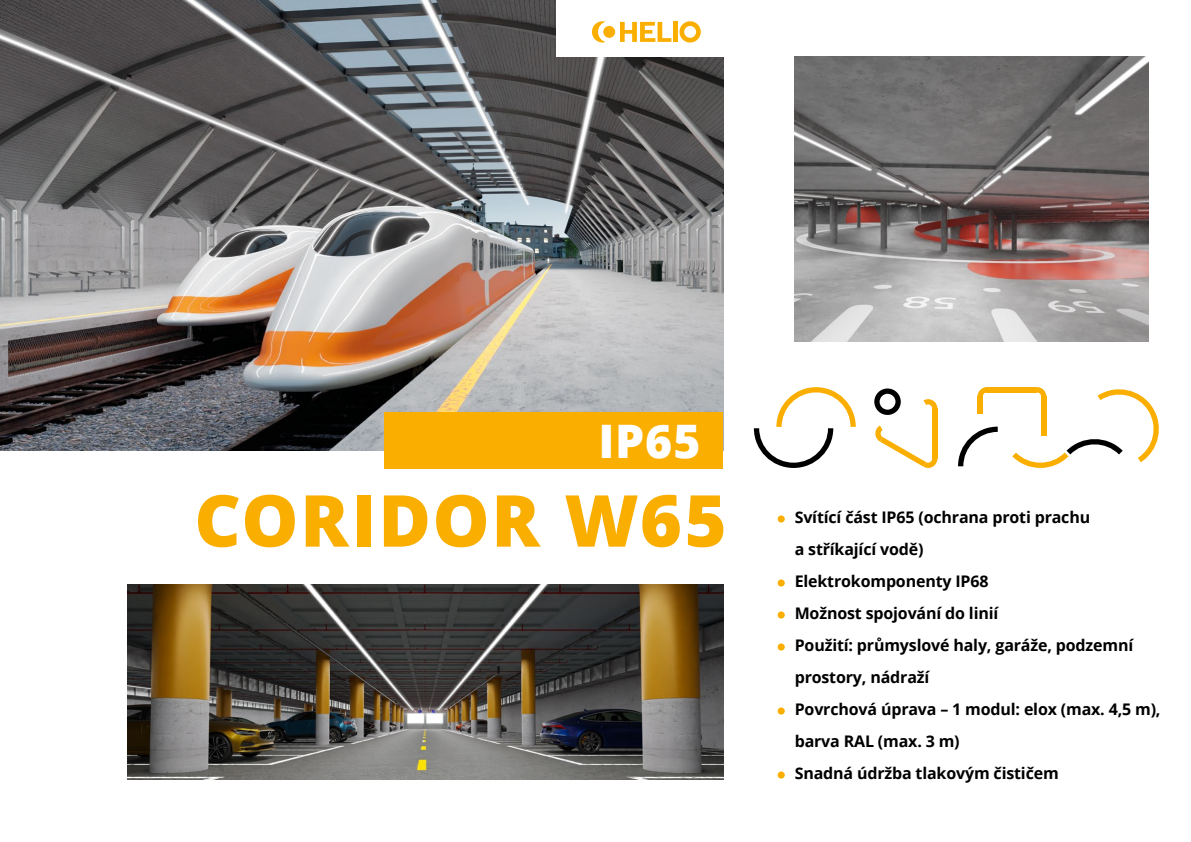
<style>
.page{position:relative;width:1191px;height:842px;background:#fff}
.page>*{position:absolute;margin:0;border:0;box-sizing:border-box;transform-origin:0 0}
.t1{font:800 71.7px "Open Sans";letter-spacing:.025em;color:#f9ae00}
.t2{font:800 46.2px "Open Sans";color:#fff}
.t3{font:700 16px/32px "Open Sans";letter-spacing:-.01em;color:#000}
</style>
<div class="page">
<div style="left:777px;top:515px;width:7px;height:7px;background:#f9ae00;border-radius:50%"></div>
<div style="left:777px;top:579px;width:7px;height:7px;background:#f9ae00;border-radius:50%"></div>
<div style="left:777px;top:611px;width:7px;height:7px;background:#f9ae00;border-radius:50%"></div>
<div style="left:777px;top:643px;width:7px;height:7px;background:#f9ae00;border-radius:50%"></div>
<svg style="left:777px;top:707px;width:7px;height:7px"></svg>
<svg style="left:777px;top:771px;width:7px;height:7px"></svg>
<img style="left:0;top:0;width:723px;height:451px">
<svg style="left:754px;top:387px;width:101px;height:81px"></svg>
<div style="left:932px;top:408px;width:5px;height:51px;background:#f9ae00"></div>
<svg style="left:923px;top:399px;width:14px;height:9px"></svg>
<svg style="left:875px;top:425px;width:62px;height:43px"></svg>
<svg style="left:958px;top:427px;width:39px;height:39px"></svg>
<div style="left:986px;top:387px;width:51px;height:5px;background:#f9ae00"></div>
<div style="left:977px;top:396px;width:5px;height:18px;background:#f9ae00"></div>
<svg style="left:1012px;top:387px;width:147px;height:81px"></svg>
<svg style="left:977px;top:387px;width:9px;height:9px"></svg>
<svg style="left:874px;top:388px;width:26px;height:27px"></svg>
<img style="left:128px;top:584px;width:595px;height:196px">
<div style="left:556px;top:0;width:291px;height:57px;background:#fff"></div>
<div style="left:672px;top:22px;width:5px;height:20px;background:#f9ae00"></div>
<svg style="left:620px;top:22px;width:51px;height:20px"></svg>
<svg style="left:592px;top:21px;width:13px;height:22px"></svg>
<svg style="left:679px;top:21px;width:22px;height:22px"></svg>
<div style="left:603px;top:26px;width:12px;height:12px;background:#f9ae00;border-radius:50%"></div>
<img style="left:794px;top:57px;width:354px;height:285px">
<div style="left:384px;top:412px;width:339px;height:56px;background:#f9ae00"></div>
<h2 class="t2" style="left:598px;top:406px;width:103px">IP65</h2>
<h1 class="t1" style="left:194px;top:466px;width:534px">CORIDOR W65</h1>
<p class="t3" style="left:794px;top:500px;width:367px">Svítící část IP65 (ochrana proti prachu<br>a stříkající vodě)<br>Elektrokomponenty IP68<br>Možnost spojování do linií<br>Použití: průmyslové haly, garáže, podzemní prostory, nádraží<br>Povrchová úprava – 1 modul: elox (max. 4,5 m), barva RAL (max. 3 m)<br>Snadná údržba tlakovým čističem</p>
</div>
